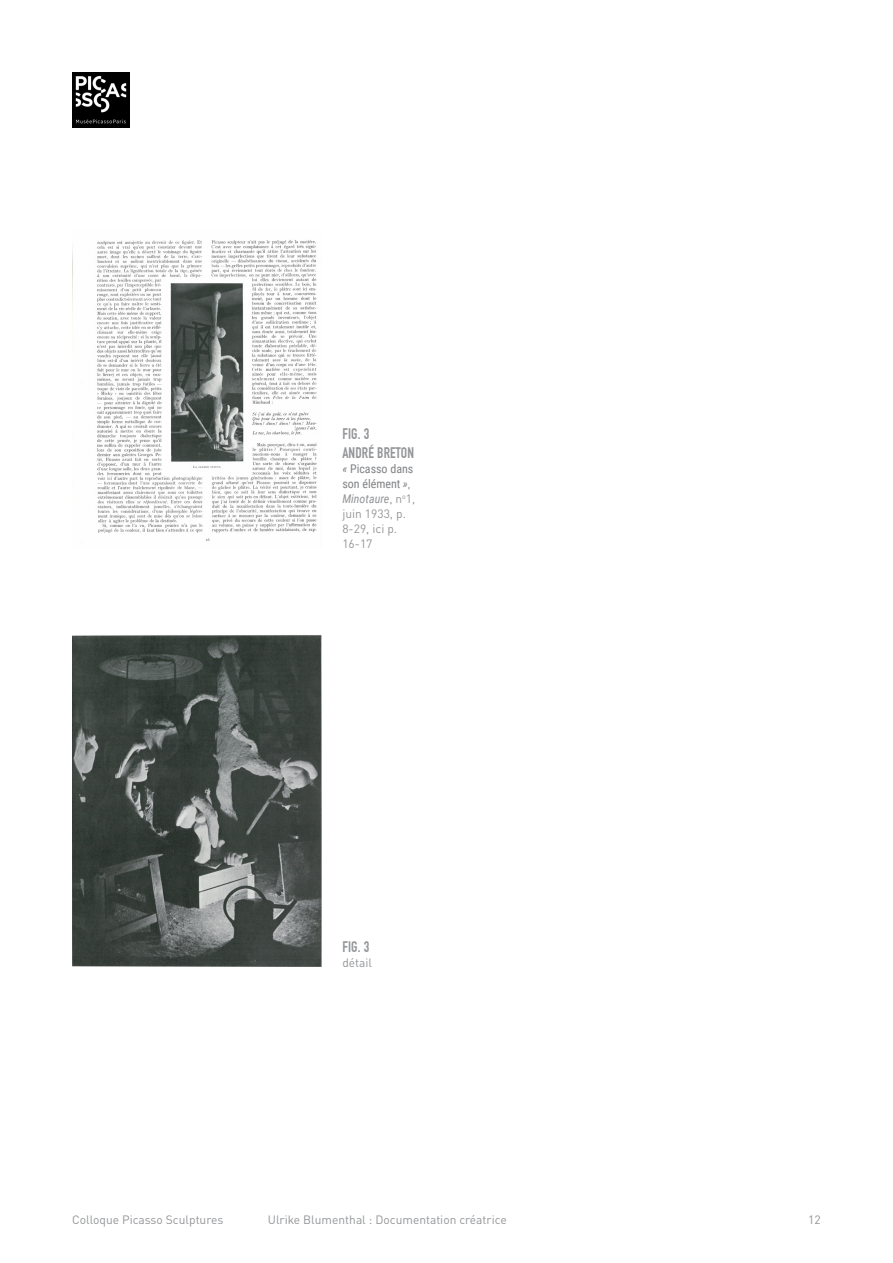
<style>
.page{position:relative;width:893px;height:1263px;background:#fff}
.page>*{position:absolute;margin:0;border:0;box-sizing:border-box;transform-origin:0 0}
._03_Legende_Artiste{font:700 15px "DIN Condensed";letter-spacing:.01em;color:#939598}
._03_Legende_Titre_oe{font:12px/15px "DIN";color:#939598}
._03_Legende_Techniqu{font:12px "DIN";color:#939598}
.s1{font-family:"Roboto Condensed";font-style:italic;color:#808285}
.s2{font-family:"Roboto Condensed";color:#808285}
.s3{font-family:"Roboto Condensed";font-style:italic}
</style>
<div class="page">
<img style="left:72px;top:72px;width:57px;height:56px">
<img style="left:72px;top:635px;width:249px;height:331px">
<img style="left:72px;top:240px;width:245px;height:301px">
<p class="_03_Legende_Artiste" style="left:342px;top:425px;width:28px">FIG. 3</p>
<p class="_03_Legende_Artiste" style="left:342px;top:443px;width:73px">ANDRÉ BRETON</p>
<p class="_03_Legende_Titre_oe" style="left:342px;top:460px;width:75px"><span class="s1">«</span> <span class="s2">Picasso dans son élément</span> <span class="s1">»</span>,<br><span class="s3">Minotaure</span>, n<sup>o</sup>1, juin 1933, p.<br>8-29, ici p.<br>16-17</p>
<p class="_03_Legende_Artiste" style="left:342px;top:938px;width:28px">FIG. 3</p>
<p class="_03_Legende_Techniqu" style="left:342px;top:956px;width:31px">détail</p>
<p class="_03_Legende_Titre_oe" style="left:72px;top:1212px;width:153px">Colloque Picasso Sculptures</p>
<p class="_03_Legende_Titre_oe" style="left:268px;top:1212px;width:240px">Ulrike Blumenthal : Documentation créatrice</p>
<p class="_03_Legende_Titre_oe" style="left:808px;top:1212px;width:14px">12</p>
</div>
